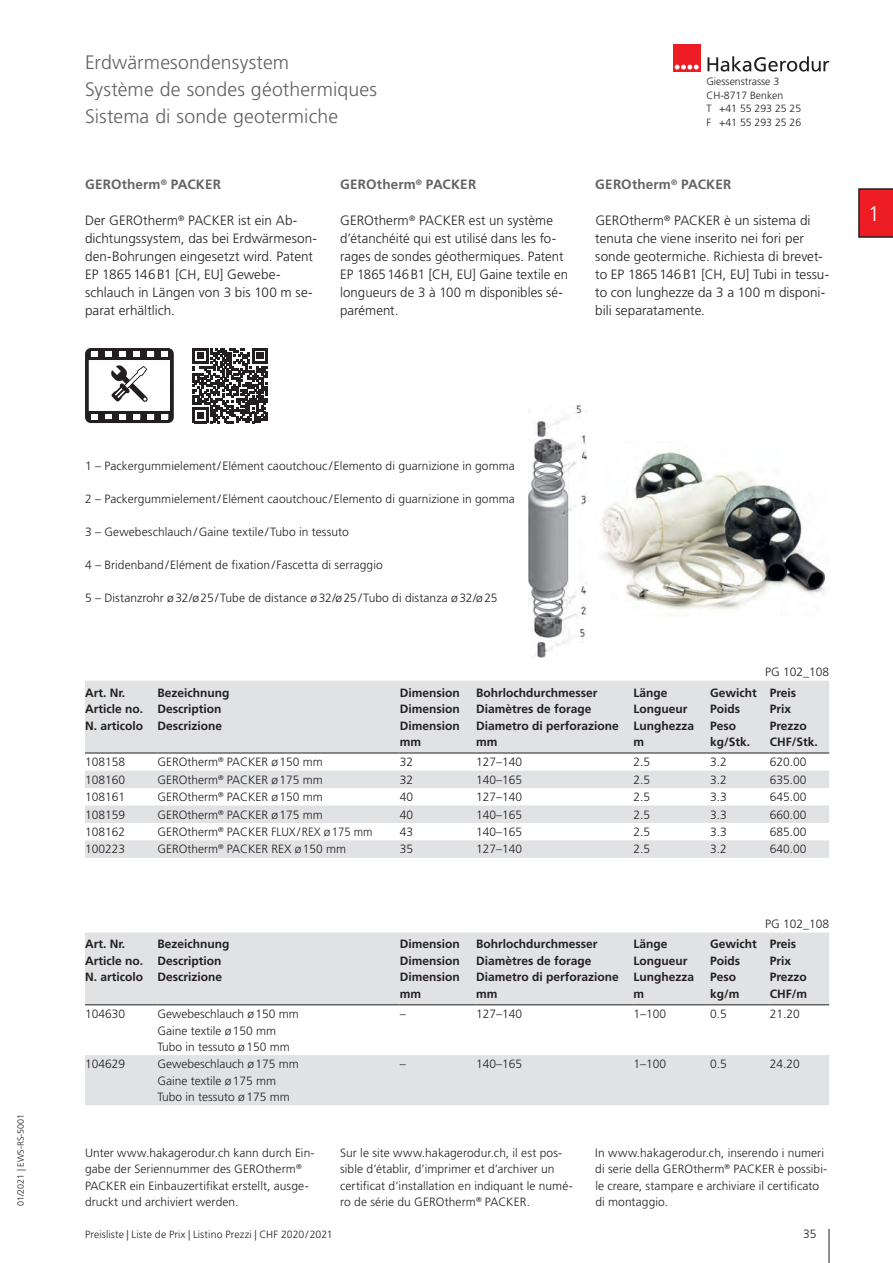
<style>
.page{position:relative;width:893px;height:1263px;background:#fff}
.page>*{position:absolute;margin:0;border:0;box-sizing:border-box;transform-origin:0 0}
.t1{font:300 21px "Frutiger LT Std";color:#fff}
.t2{font:300 19.5px/27px "Frutiger LT Std";letter-spacing:.005em;color:#636366}
.t3{font:300 13.5px/18px "Frutiger LT Std";letter-spacing:.005em;color:#231f20}
.t4{font:700 13.5px "Frutiger LT Std";letter-spacing:.01em;color:#636366}
.t5{font:300 12px/16.5px "Frutiger LT Std";color:#231f20}
.t6{font:700 12px/16.5px "Frutiger LT Std";color:#231f20}
.t7{font:300 10.5px/13.5px "Frutiger LT Std";color:#231f20}
.t8{font:300 9px "Frutiger LT Std";color:#231f20}
</style>
<div class="page">
<div style="left:673px;top:44px;width:27px;height:27px;background:#ee1d23"></div>
<svg style="left:675px;top:65px;width:24px;height:5px"></svg>
<svg style="left:707px;top:56px;width:122px;height:16px"></svg>
<hr style="left:829px;top:1229px;width:1px;height:34px;background:#231f20">
<svg style="left:858px;top:188px;width:35px;height:50px;background:#d92026"></svg>
<svg style="left:85px;top:681px;width:744px;height:177px;fill:#e1e2e4"></svg>
<hr style="left:85px;top:753px;width:72px;height:1px;background:#231f20">
<hr style="left:157px;top:753px;width:243px;height:1px;background:#231f20">
<hr style="left:400px;top:753px;width:76px;height:1px;background:#231f20">
<hr style="left:476px;top:753px;width:158px;height:1px;background:#231f20">
<hr style="left:634px;top:753px;width:76px;height:1px;background:#231f20">
<hr style="left:710px;top:753px;width:60px;height:1px;background:#231f20">
<hr style="left:770px;top:753px;width:59px;height:1px;background:#231f20">
<svg style="left:85px;top:932px;width:744px;height:173px;fill:#e1e2e4"></svg>
<hr style="left:85px;top:1004px;width:72px;height:1px;background:#231f20">
<hr style="left:157px;top:1004px;width:243px;height:1px;background:#231f20">
<hr style="left:400px;top:1004px;width:76px;height:1px;background:#231f20">
<hr style="left:476px;top:1004px;width:158px;height:1px;background:#231f20">
<hr style="left:634px;top:1004px;width:76px;height:1px;background:#231f20">
<hr style="left:710px;top:1004px;width:60px;height:1px;background:#231f20">
<hr style="left:770px;top:1004px;width:59px;height:1px;background:#231f20">
<img style="left:601px;top:451px;width:225px;height:159px">
<img style="left:528px;top:405px;width:59px;height:252px">
<svg style="left:85px;top:348px;width:89px;height:75px"></svg>
<svg style="left:193px;top:348px;width:75px;height:75px"></svg>
<p class="t8" style="left:16px;top:1206px;width:94px;rotate:-90deg">01/2021 | EWS-RS-5001</p>
<h2 class="t2" style="left:85px;top:49px;width:293px">Erdwärmesondensystem<br>Système de sondes géothermiques<br>Sistema di sonde geotermiche</h2>
<p class="t4" style="left:85px;top:176px;width:138px">GEROtherm<sup>®</sup> PACKER</p>
<p class="t3" style="left:85px;top:212px;width:233px">Der GEROtherm<sup>®</sup> PACKER ist ein Ab&shy;dichtungssystem, das bei Erdwärmeson&shy;den-Bohrungen eingesetzt wird. Patent<br>EP 1865146B1 [CH, EU] Gewebe&shy;schlauch in Längen von 3 bis 100 m se&shy;parat erhältlich.</p>
<p class="t4" style="left:340px;top:176px;width:138px">GEROtherm<sup>®</sup> PACKER</p>
<p class="t3" style="left:340px;top:212px;width:230px">GEROtherm<sup>®</sup> PACKER est un système d’étanchéité qui est utilisé dans les fo&shy;rages de sondes géothermiques. Patent EP 1865146B1 [CH, EU] Gaine textile en longueurs de 3 à 100 m disponibles sé&shy;parément.</p>
<p class="t7" style="left:706px;top:75px;width:96px">Giessenstrasse 3<br>CH-8717 Benken<br>T +41 55 293 25 25<br>F +41 55 293 25 26</p>
<p class="t4" style="left:595px;top:176px;width:138px">GEROtherm<sup>®</sup> PACKER</p>
<p class="t3" style="left:595px;top:212px;width:235px">GEROtherm<sup>®</sup> PACKER è un sistema di tenuta che viene inserito nei fori per sonde geotermiche. Richiesta di brevet&shy;to EP 1865146B1 [CH, EU] Tubi in tessu&shy;to con lunghezze da 3 a 100 m disponi&shy;bili separatamente.</p>
<h1 class="t1" style="left:868px;top:202px;width:13px">1</h1>
<p class="t5" style="left:85px;top:457px;width:431px">1 – Packergummielement/Elément caoutchouc /Elemento di guarnizione in gomma</p>
<p class="t5" style="left:85px;top:490px;width:431px">2 – Packergummielement/Elément caoutchouc /Elemento di guarnizione in gomma</p>
<p class="t5" style="left:85px;top:523px;width:265px">3 – Gewebeschlauch/Gaine textile /Tubo in tessuto</p>
<p class="t5" style="left:85px;top:556px;width:299px">4 – Bridenband/Elément de fixation/ Fascetta di serraggio</p>
<p class="t5" style="left:85px;top:589px;width:414px">5 – Distanzrohr ø32/ø25/Tube de distance ø32/ø25/Tubo di distanza ø32/ø25</p>
<p class="t5" style="left:765px;top:664px;width:66px">PG 102_108</p>
<p class="t6" style="left:85px;top:684px;width:60px">Art. Nr.<br>Article no.<br>N. articolo</p>
<p class="t6" style="left:157px;top:684px;width:73px">Bezeichnung<br>Description<br>Descrizione</p>
<p class="t6" style="left:400px;top:684px;width:61px;text-align:justify">Dimension Dimension Dimension mm</p>
<p class="t6" style="left:476px;top:684px;width:144px">Bohrlochdurchmesser<br>Diamètres de forage<br>Diametro di perforazione mm</p>
<p class="t6" style="left:634px;top:684px;width:62px">Länge<br>Longueur<br>Lunghezza m</p>
<p class="t6" style="left:710px;top:684px;width:48px">Gewicht<br>Poids<br>Peso kg/Stk.</p>
<p class="t6" style="left:770px;top:684px;width:50px">Preis<br>Prix<br>Prezzo<br>CHF/Stk.</p>
<p class="t5" style="left:85px;top:754px;width:42px">108158</p>
<p class="t5" style="left:157px;top:754px;width:167px">GEROtherm<sup>®</sup> PACKER ø150 mm</p>
<p class="t5" style="left:400px;top:754px;width:15px">32</p>
<p class="t5" style="left:476px;top:754px;width:48px">127–140</p>
<p class="t5" style="left:634px;top:754px;width:18px">2.5</p>
<p class="t5" style="left:710px;top:754px;width:18px">3.2</p>
<p class="t5" style="left:770px;top:754px;width:38px">620.00</p>
<p class="t5" style="left:85px;top:771px;width:42px">108160</p>
<p class="t5" style="left:157px;top:771px;width:167px">GEROtherm<sup>®</sup> PACKER ø175 mm</p>
<p class="t5" style="left:400px;top:771px;width:15px">32</p>
<p class="t5" style="left:476px;top:771px;width:48px">140–165</p>
<p class="t5" style="left:634px;top:771px;width:18px">2.5</p>
<p class="t5" style="left:710px;top:771px;width:18px">3.2</p>
<p class="t5" style="left:770px;top:771px;width:38px">635.00</p>
<p class="t5" style="left:85px;top:789px;width:42px">108161</p>
<p class="t5" style="left:157px;top:789px;width:167px">GEROtherm<sup>®</sup> PACKER ø150 mm</p>
<p class="t5" style="left:400px;top:789px;width:15px">40</p>
<p class="t5" style="left:476px;top:789px;width:48px">127–140</p>
<p class="t5" style="left:634px;top:789px;width:18px">2.5</p>
<p class="t5" style="left:710px;top:789px;width:18px">3.3</p>
<p class="t5" style="left:770px;top:789px;width:38px">645.00</p>
<p class="t5" style="left:85px;top:806px;width:42px">108159</p>
<p class="t5" style="left:157px;top:806px;width:167px">GEROtherm<sup>®</sup> PACKER ø175 mm</p>
<p class="t5" style="left:400px;top:806px;width:15px">40</p>
<p class="t5" style="left:476px;top:806px;width:48px">140–165</p>
<p class="t5" style="left:634px;top:806px;width:18px">2.5</p>
<p class="t5" style="left:710px;top:806px;width:18px">3.3</p>
<p class="t5" style="left:770px;top:806px;width:38px">660.00</p>
<p class="t5" style="left:85px;top:824px;width:42px">108162</p>
<p class="t5" style="left:157px;top:824px;width:217px">GEROtherm<sup>®</sup> PACKER FLUX/REX ø175 mm</p>
<p class="t5" style="left:400px;top:824px;width:15px">43</p>
<p class="t5" style="left:476px;top:824px;width:48px">140–165</p>
<p class="t5" style="left:634px;top:824px;width:18px">2.5</p>
<p class="t5" style="left:710px;top:824px;width:18px">3.3</p>
<p class="t5" style="left:770px;top:824px;width:38px">685.00</p>
<p class="t5" style="left:85px;top:841px;width:42px">100223</p>
<p class="t5" style="left:157px;top:841px;width:190px">GEROtherm<sup>®</sup> PACKER REX ø150 mm</p>
<p class="t5" style="left:400px;top:841px;width:15px">35</p>
<p class="t5" style="left:476px;top:841px;width:48px">127–140</p>
<p class="t5" style="left:634px;top:841px;width:18px">2.5</p>
<p class="t5" style="left:710px;top:841px;width:18px">3.2</p>
<p class="t5" style="left:770px;top:841px;width:38px">640.00</p>
<p class="t5" style="left:765px;top:916px;width:66px">PG 102_108</p>
<p class="t6" style="left:85px;top:936px;width:60px">Art. Nr.<br>Article no.<br>N. articolo</p>
<p class="t6" style="left:157px;top:936px;width:73px">Bezeichnung<br>Description<br>Descrizione</p>
<p class="t6" style="left:400px;top:936px;width:61px;text-align:justify">Dimension Dimension Dimension mm</p>
<p class="t6" style="left:476px;top:936px;width:144px">Bohrlochdurchmesser<br>Diamètres de forage<br>Diametro di perforazione mm</p>
<p class="t6" style="left:634px;top:936px;width:62px">Länge<br>Longueur<br>Lunghezza m</p>
<p class="t6" style="left:710px;top:936px;width:48px">Gewicht<br>Poids<br>Peso kg/m</p>
<p class="t6" style="left:770px;top:936px;width:39px">Preis<br>Prix<br>Prezzo<br>CHF/m</p>
<p class="t5" style="left:85px;top:1006px;width:42px">104630</p>
<p class="t5" style="left:157px;top:1006px;width:143px">Gewebeschlauch ø150 mm<br>Gaine textile ø150 mm<br>Tubo in tessuto ø150 mm</p>
<p class="t5" style="left:400px;top:1006px;width:7px">–</p>
<p class="t5" style="left:476px;top:1006px;width:48px">127–140</p>
<p class="t5" style="left:634px;top:1006px;width:34px">1–100</p>
<p class="t5" style="left:710px;top:1006px;width:18px">0.5</p>
<p class="t5" style="left:770px;top:1006px;width:32px">21.20</p>
<p class="t5" style="left:85px;top:1056px;width:42px">104629</p>
<p class="t5" style="left:157px;top:1056px;width:143px">Gewebeschlauch ø175 mm<br>Gaine textile ø175 mm<br>Tubo in tessuto ø175 mm</p>
<p class="t5" style="left:400px;top:1056px;width:7px">–</p>
<p class="t5" style="left:476px;top:1056px;width:48px">140–165</p>
<p class="t5" style="left:634px;top:1056px;width:34px">1–100</p>
<p class="t5" style="left:710px;top:1056px;width:18px">0.5</p>
<p class="t5" style="left:770px;top:1056px;width:32px">24.20</p>
<p class="t5" style="left:85px;top:1144px;width:231px">Unter www.hakagerodur.ch kann durch Ein&shy;gabe der Seriennummer des GEROtherm<sup>® </sup>PACKER ein Einbauzertifikat erstellt, ausge&shy;druckt und archiviert werden.</p>
<p class="t5" style="left:340px;top:1144px;width:234px">Sur le site www.hakagerodur.ch, il est pos&shy;sible d’établir, d’imprimer et d’archiver un certificat d’installation en indiquant le numé&shy;ro de série du GEROtherm<sup>®</sup> PACKER.</p>
<p class="t5" style="left:595px;top:1144px;width:233px">In www.hakagerodur.ch, inserendo i numeri di serie della GEROtherm<sup>®</sup> PACKER è possibi&shy;le creare, stampare e archiviare il certificato di montaggio.</p>
<p class="t7" style="left:85px;top:1228px;width:249px">Preisliste | Liste de Prix | Listino Prezzi | CHF 2020/2021</p>
<p class="t5" style="left:803px;top:1226px;width:15px">35</p>
</div>
